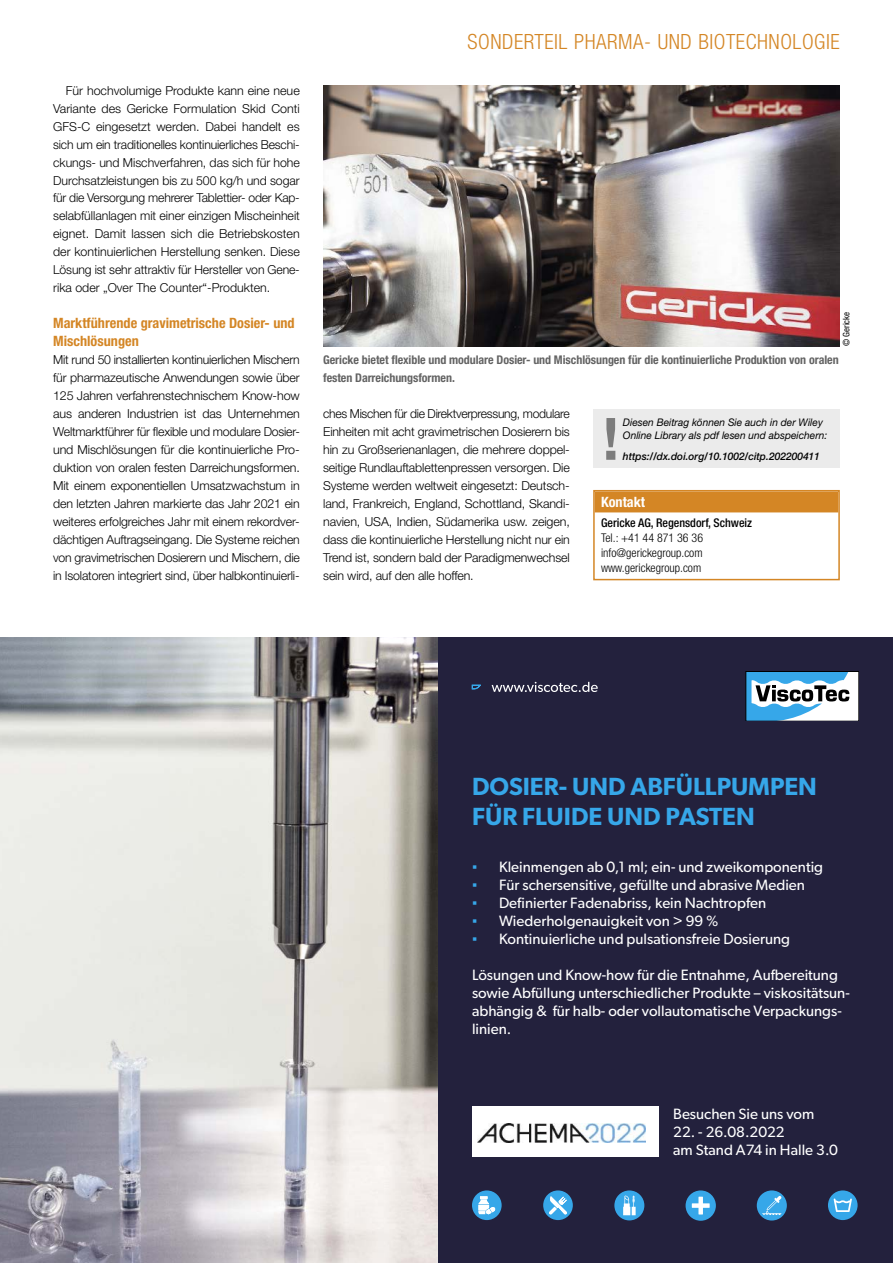
<style>
.page{position:relative;width:893px;height:1263px;background:#fff}
.page>*{position:absolute;margin:0;border:0;box-sizing:border-box;transform-origin:0 0}
.t1{font:600 24.9px/29.8px "Gibson";color:#36a7e9}
.t2{font:300 condensed 21px "Helvetica Neue LT Std";letter-spacing:.025em;color:#d48625}
.t3{font:15px/18px "Gibson";color:#fff}
.t4{font:700 condensed 14.25px/18px "Helvetica Neue LT Std";color:#d48625}
.t5{font:700 condensed 14.25px "Helvetica Neue LT Std";color:#fff}
.t6{font:300 12.3px/18px "Helvetica Neue LT Std";letter-spacing:-.01em;color:#000;text-align:justify}
.t7{font:700 condensed 12px/18px "Helvetica Neue LT Std";letter-spacing:-.005em;color:#636363}
.t8{font:300 condensed 12px/15px "Helvetica Neue LT Std";color:#000;text-align:justify}
.t9{font:500 condensed 12px "Helvetica Neue LT Std";color:#000}
.t10{font:italic 10.5px/13.5px "Helvetica Neue LT Std";color:#000}
.t11{font:italic 500 10.5px "Helvetica Neue LT Std";color:#000}
.t12{font:condensed 9px "Helvetica Neue LT Std";color:#000}
.s1{font-family:"Arial";color:#36a7e9}
</style>
<div class="page">
<div style="left:595px;top:491px;width:243px;height:21px;background:#d48625"></div>
<div style="left:593px;top:490px;width:247px;height:90px;border:2px solid #d48625"></div>
<div style="left:593px;top:409px;width:247px;height:59px;background:#ebebeb"></div>
<svg style="left:606px;top:418px;width:9px;height:42px"></svg>
<img style="left:323px;top:85px;width:517px;height:261px">
<div style="left:437px;top:638px;width:456px;height:625px;background:#23213d"></div>
<div style="left:746px;top:672px;width:113px;height:49px;background:linear-gradient(to bottom,#fff,#fff)"></div>
<svg style="left:748px;top:674px;width:101px;height:45px;background:#8bb4cd"></svg>
<svg style="left:472px;top:685px;width:9px;height:4px"></svg>
<svg style="left:492px;top:682px;width:106px;height:10px"></svg>
<div style="left:472px;top:1190px;width:30px;height:30px;background:#36a7e9;border-radius:50%"></div>
<svg style="left:478px;top:1196px;width:17px;height:18px"></svg>
<div style="left:614px;top:1190px;width:30px;height:30px;background:#36a7e9;border-radius:50%"></div>
<svg style="left:623px;top:1195px;width:13px;height:20px"></svg>
<div style="left:686px;top:1190px;width:30px;height:31px;background:#36a7e9;border-radius:50%"></div>
<svg style="left:692px;top:1197px;width:18px;height:17px"></svg>
<div style="left:543px;top:1190px;width:30px;height:30px;background:#36a7e9;border-radius:50%"></div>
<svg style="left:549px;top:1196px;width:18px;height:18px"></svg>
<div style="left:757px;top:1190px;width:30px;height:30px;background:#36a7e9;border-radius:50%"></div>
<svg style="left:762px;top:1196px;width:19px;height:19px"></svg>
<div style="left:828px;top:1190px;width:30px;height:30px;background:#36a7e9;border-radius:50%"></div>
<svg style="left:834px;top:1198px;width:18px;height:14px"></svg>
<img style="left:0;top:638px;width:437px;height:625px">
<div style="left:472px;top:1106px;width:187px;height:50px;background:#fff"></div>
<img style="left:477px;top:1123px;width:169px;height:19px">
<p class="t6" style="left:53px;top:81px;width:248px;text-indent:13px">Für hochvolumige Produkte kann eine neue Variante des Gericke Formulation Skid Conti GFS-C eingesetzt werden. Dabei handelt es sich um ein traditionelles kontinuierliches Beschi&shy;ckungs- und Mischverfahren, das sich für hohe Durchsatzleistungen bis zu 500 kg/h und sogar für die Versorgung mehrerer Tablettier- oder Kap&shy;selabfüllanlagen mit einer einzigen Mischeinheit eignet. Damit lassen sich die Betriebskosten der kontinuierlichen Herstellung senken. Diese Lösung ist sehr attraktiv für Hersteller von Gene&shy;rika oder „Over The Counter“-Produkten.</p>
<p class="t4" style="left:53px;top:314px;width:243px">Marktführende gravimetrische Dosier- und<br>Mischlösungen</p>
<p class="t6" style="left:53px;top:351px;width:248px">Mit rund 50 installierten kontinuierlichen Mischern für pharmazeutische Anwendungen sowie über 125 Jahren verfahrenstechnischem Know-how aus anderen Industrien ist das Unternehmen Weltmarktführer für flexible und modulare Dosier&shy;und Mischlösungen für die kontinuierliche Pro&shy;duktion von oralen festen Darreichungsformen.<br>Mit einem exponentiellen Umsatzwachstum in den letzten Jahren markierte das Jahr 2021 ein weiteres erfolgreiches Jahr mit einem rekordver&shy;dächtigen Auftragseingang. Die Systeme reichen von gravimetrischen Dosierern und Mischern, die in Isolatoren integriert sind, über halbkontinuierli-</p>
<h2 class="t2" style="left:468px;top:29px;width:374px">Sonderteil Pharma- und Biotechnologie</h2>
<p class="t12" style="left:841px;top:346px;width:36px;rotate:-90deg">© Gericke</p>
<p class="t7" style="left:323px;top:351px;width:517px">Gericke bietet flexible und modulare Dosier- und Mischlösungen für die kontinuierliche Produktion von oralen festen Darreichungsformen.</p>
<p class="t6" style="left:323px;top:404px;width:248px">ches Mischen für die Direktverpressung, modulare Einheiten mit acht gravimetrischen Dosierern bis hin zu Großserienanlagen, die mehrere doppel&shy;seitige Rundlauftablettenpressen versorgen. Die Systeme werden weltweit eingesetzt: Deutsch&shy;land, Frankreich, England, Schottland, Skandi&shy;navien, USA, Indien, Südamerika usw. zeigen, dass die kontinuierliche Herstellung nicht nur ein Trend ist, sondern bald der Paradigmenwechsel sein wird, auf den alle hoffen.</p>
<p class="t10" style="left:623px;top:415px;width:206px">Diesen Beitrag können Sie auch in der Wiley<br>Online Library als pdf lesen und abspeichern:</p>
<p class="t11" style="left:623px;top:450px;width:198px">https://dx.doi.org/10.1002/citp.202200411</p>
<p class="t5" style="left:601px;top:493px;width:46px">Kontakt</p>
<p class="t9" style="left:601px;top:516px;width:153px">Gericke AG, Regensdorf, Schweiz</p>
<p class="t8" style="left:601px;top:531px;width:104px">Tel.: +41 44 871 36 36 info@gerickegroup.com www.gerickegroup.com</p>
<h1 class="t1" style="left:472px;top:771px;width:346px">DOSIER- UND ABFÜLLPUMPEN<br>FÜR FLUIDE UND PASTEN</h1>
<p class="t3" style="left:472px;top:857px;width:353px"><span class="s1">▪</span> Kleinmengen ab 0,1 ml; ein- und zweikomponentig</p>
<p class="t3" style="left:472px;top:875px;width:334px"><span class="s1">▪</span> Für schersensitive, gefüllte und abrasive Medien</p>
<p class="t3" style="left:472px;top:893px;width:296px"><span class="s1">▪</span> Definierter Fadenabriss, kein Nachtropfen</p>
<p class="t3" style="left:472px;top:911px;width:248px"><span class="s1">▪</span> Wiederholgenauigkeit von &gt; 99 %</p>
<p class="t3" style="left:472px;top:929px;width:320px"><span class="s1">▪</span> Kontinuierliche und pulsationsfreie Dosierung</p>
<p class="t3" style="left:472px;top:965px;width:379px">Lösungen und Know-how für die Entnahme, Aufbereitung sowie Abfüllung unterschiedlicher Produkte – viskositätsun&shy;abhängig &amp; für halb- oder vollautomatische Verpackungs&shy;linien.</p>
<p class="t3" style="left:673px;top:1105px;width:143px">Besuchen Sie uns vom</p>
<p class="t3" style="left:673px;top:1123px;width:166px">22. - 26.08.2022<br>am Stand A74 in Halle 3.0</p>
</div>
